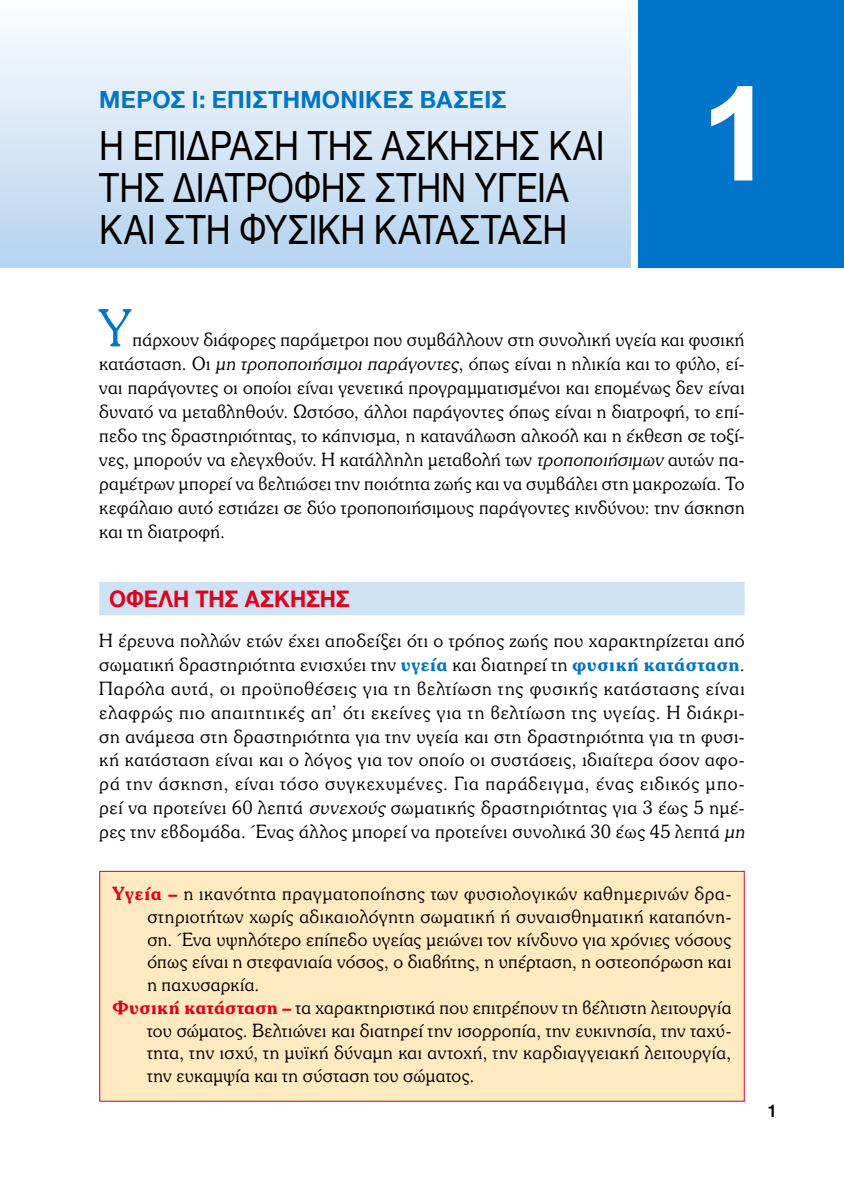
<style>
.page{position:relative;width:844px;height:1191px;background:#fff}
.page>*{position:absolute;margin:0;border:0;box-sizing:border-box;transform-origin:0 0}
.t1{font:700 131.25px "Arial";color:#fff}
.t2{font:300 55.82px "UB Souvenir";color:#0075c9;scale:.95 1}
.t3{font:40.25px/42px "Helvetica Neue";letter-spacing:.005em;color:#000;scale:.86 1}
.t4{font:700 23.62px "Helvetica Neue";letter-spacing:.015em;color:#0075c9}
.t5{font:700 22.75px "Helvetica Neue";letter-spacing:-.01em;color:#e2001a;scale:.96 1}
.t6{font:300 19.95px/24px "UB Souvenir";letter-spacing:.03em;color:#000;text-align:justify;scale:.95 1}
.t7{font:300 19.95px/24px "UB Souvenir";letter-spacing:.03em;color:#000;scale:.96 1}
.t8{font:500 17.5px "Helvetica Neue";color:#000}
.s1{font-style:italic}
.s2{font-family:"UB Souvenir Bold";font-weight:400;color:#0075c9}
.s3{font-family:"UB Souvenir Bold";font-weight:400;color:#e2001a}
</style>
<div class="page">
<div style="left:638px;top:0;width:205px;height:268px;background:#0075c9"></div>
<div style="left:0;top:0;width:630px;height:268px;background:linear-gradient(to bottom,#fcfdfe,#b6d3ef)"></div>
<div style="left:99px;top:582px;width:645px;height:33px;background:#cfe2f4"></div>
<div style="left:100px;top:871px;width:644px;height:230px;background:#ffe9c0"></div>
<div style="left:99px;top:871px;width:645px;height:230px;border:1px solid #e2001a"></div>
<p class="t4" style="left:99px;top:81px;width:409px">ΜΕΡΟΣ Ι: ΕΠΙΣΤΗΜΟΝΙΚΕΣ ΒΑΣΕΙΣ</p>
<h1 class="t1" style="left:700px;top:48px;width:74px">1</h1>
<h3 class="t3" style="left:99px;top:127px;width:589px">Η ΕΠΙΔΡΑΣΗ ΤΗΣ ΑΣΚΗΣΗΣ ΚΑΙ<br>ΤΗΣ ΔΙΑΤΡΟΦΗΣ ΣΤΗΝ ΥΓΕΙΑ<br>ΚΑΙ ΣΤΗ ΦΥΣΙΚΗ ΚΑΤΑΣΤΑΣΗ</h3>
<h2 class="t2" style="left:99px;top:296px;width:35px">Υ</h2>
<p class="t6" style="left:99px;top:328px;width:680px;text-indent:33px">πάρχουν διάφορες παράμετροι που συμβάλλουν στη συνολική υγεία και φυσική κατάσταση. Οι <span class="s1">μη τροποποιήσιμοι παράγοντες</span>, όπως είναι η ηλικία και το φύλο, εί&shy;ναι παράγοντες οι οποίοι είναι γενετικά προγραμματισμένοι και επομένως δεν είναι δυνατό να μεταβληθούν. Ωστόσο, άλλοι παράγοντες όπως είναι η διατροφή, το επί&shy;πεδο της δραστηριότητας, το κάπνισμα, η κατανάλωση αλκοόλ και η έκθεση σε τοξί&shy;νες, μπορούν να ελεγχθούν. Η κατάλληλη μεταβολή των <span class="s1">τροποποιήσιμων</span> αυτών πα&shy;ραμέτρων μπορεί να βελτιώσει την ποιότητα ζωής και να συμβάλει στη μακροζωία. Το κεφάλαιο αυτό εστιάζει σε δύο τροποποιήσιμους παράγοντες κινδύνου: την άσκηση και τη διατροφή.</p>
<p class="t5" style="left:109px;top:580px;width:252px">ΟΦΕΛΗ ΤΗΣ ΑΣΚΗΣΗΣ</p>
<p class="t7" style="left:99px;top:628px;width:677px">Η έρευνα πολλών ετών έχει αποδείξει ότι ο τρόπος ζωής που χαρακτηρίζεται από σωματική δραστηριότητα ενισχύει την <span class="s2">υγεία</span> και διατηρεί τη <span class="s2">φυσική κατάσταση</span>.<br>Παρόλα αυτά, οι προϋποθέσεις για τη βελτίωση της φυσικής κατάστασης είναι ελαφρώς πιο απαιτητικές απ’ ότι εκείνες για τη βελτίωση της υγείας. Η διάκρι&shy;ση ανάμεσα στη δραστηριότητα για την υγεία και στη δραστηριότητα για τη φυσι&shy;κή κατάσταση είναι και ο λόγος για τον οποίο οι συστάσεις, ιδιαίτερα όσον αφο&shy;ρά την άσκηση, είναι τόσο συγκεχυμένες. Για παράδειγμα, ένας ειδικός μπο&shy;ρεί να προτείνει 60 λεπτά <span class="s1">συνεχούς</span> σωματικής δραστηριότητας για 3 έως 5 ημέ&shy;ρες την εβδομάδα. Ένας άλλος μπορεί να προτείνει συνολικά 30 έως 45 λεπτά <span class="s1">μη</span></p>
<p class="t6" style="left:112px;top:881px;width:652px"><span class="s3">Υγεία –</span> η ικανότητα πραγματοποίησης των φυσιολογικών καθημερινών δρα-</p>
<p class="t6" style="left:147px;top:904px;width:616px">στηριοτήτων χωρίς αδικαιολόγητη σωματική ή συναισθηματική καταπόνη-</p>
<p class="t6" style="left:147px;top:927px;width:616px">ση. Ένα υψηλότερο επίπεδο υγείας μειώνει τον κίνδυνο για χρόνιες νόσους</p>
<p class="t6" style="left:147px;top:949px;width:616px">όπως είναι η στεφανιαία νόσος, ο διαβήτης, η υπέρταση, η οστεοπόρωση και</p>
<p class="t6" style="left:147px;top:972px;width:119px">η παχυσαρκία.</p>
<p class="t6" style="left:112px;top:995px;width:652px"><span class="s3">Φυσική κατάσταση –</span> τα χαρακτηριστικά που επιτρέπουν τη βέλτιστη λειτουργία</p>
<p class="t6" style="left:147px;top:1018px;width:616px">του σώματος. Βελτιώνει και διατηρεί την ισορροπία, την ευκινησία, την ταχύ-</p>
<p class="t6" style="left:147px;top:1040px;width:616px">τητα, την ισχύ, τη μυϊκή δύναμη και αντοχή, την καρδιαγγειακή λειτουργία,</p>
<p class="t6" style="left:147px;top:1063px;width:345px">την ευκαμψία και τη σύσταση του σώματος.</p>
<p class="t8" style="left:767px;top:1096px;width:11px">1</p>
</div>
